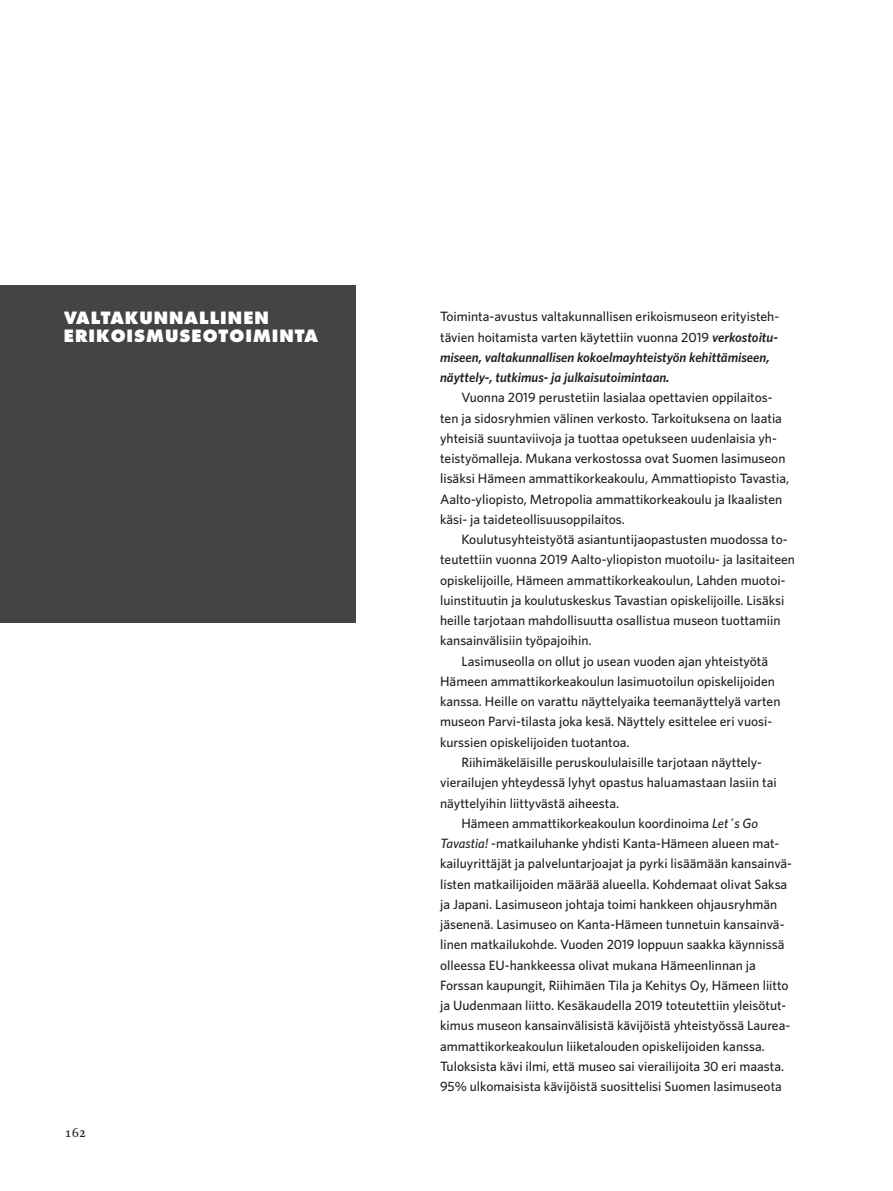
<style>
.page{position:relative;width:893px;height:1191px;background:#fff}
.page>*{position:absolute;margin:0;border:0;box-sizing:border-box;transform-origin:0 0}
.t1{font:800 16.5px/18.8px "Futura";color:#fff}
.t2{font:500 13.5px/20.2px "Whitney";color:#231f20}
.t3{font:italic 600 13.5px/20.2px "Whitney";color:#231f20}
.t4{font:13.5px "Arnhem Blond";color:#231f20}
.s1{font-weight:500;font-style:normal}
.s2{font-style:italic}
</style>
<div class="page">
<div style="left:0;top:285px;width:355px;height:337px;background:#464442"></div>
<p class="t1" style="left:64px;top:308px;width:27px">VALTAKUNNALLINEN<br>ERIKOISMUSEOTOIMINTA</p>
<p class="t4" style="left:65px;top:1125px;width:23px">162</p>
<p class="t3" style="left:440px;top:306px;width:340px"><span class="s1">Toiminta-avustus valtakunnallisen erikoismuseon erityisteh&shy;tävien hoitamista varten käytettiin vuonna 2019</span> verkostoitu&shy;miseen, valtakunnallisen kokoelmayhteistyön kehittämiseen, näyttely-, tutkimus- ja julkaisutoimintaan.</p>
<p class="t2" style="left:440px;top:387px;width:351px;text-indent:21px">Vuonna 2019 perustetiin lasialaa opettavien oppilaitos&shy;ten ja sidosryhmien välinen verkosto. Tarkoituksena on laatia yhteisiä suuntaviivoja ja tuottaa opetukseen uudenlaisia yh&shy;teistyömalleja. Mukana verkostossa ovat Suomen lasimuseon lisäksi Hämeen ammattikorkeakoulu, Ammattiopisto Tavastia, Aalto-yliopisto, Metropolia ammattikorkeakoulu ja Ikaalisten käsi- ja taideteollisuusoppilaitos.</p>
<p class="t2" style="left:461px;top:529px;width:328px">Koulutusyhteistyötä asiantuntijaopastusten muodossa to-</p>
<p class="t2" style="left:440px;top:549px;width:356px">teutettiin vuonna 2019 Aalto-yliopiston muotoilu- ja lasitaiteen</p>
<p class="t2" style="left:440px;top:569px;width:347px">opiskelijoille, Hämeen ammattikorkeakoulun, Lahden muotoi-</p>
<p class="t2" style="left:440px;top:590px;width:346px">luinstituutin ja koulutuskeskus Tavastian opiskelijoille. Lisäksi</p>
<p class="t2" style="left:440px;top:610px;width:342px">heille tarjotaan mahdollisuutta osallistua museon tuottamiin</p>
<p class="t2" style="left:440px;top:630px;width:153px">kansainvälisiin työpajoihin.</p>
<p class="t2" style="left:461px;top:650px;width:308px">Lasimuseolla on ollut jo usean vuoden ajan yhteistyötä</p>
<p class="t2" style="left:440px;top:671px;width:336px">Hämeen ammattikorkeakoulun lasimuotoilun opiskelijoiden</p>
<p class="t2" style="left:440px;top:691px;width:342px">kanssa. Heille on varattu näyttelyaika teemanäyttelyä varten</p>
<p class="t2" style="left:440px;top:711px;width:334px">museon Parvi-tilasta joka kesä. Näyttely esittelee eri vuosi-</p>
<p class="t2" style="left:440px;top:731px;width:191px">kurssien opiskelijoiden tuotantoa.</p>
<p class="t2" style="left:461px;top:752px;width:302px">Riihimäkeläisille peruskoululaisille tarjotaan näyttely-</p>
<p class="t2" style="left:440px;top:772px;width:338px">vierailujen yhteydessä lyhyt opastus haluamastaan lasiin tai</p>
<p class="t2" style="left:440px;top:792px;width:180px">näyttelyihin liittyvästä aiheesta.</p>
<p class="t2" style="left:461px;top:812px;width:298px">Hämeen ammattikorkeakoulun koordinoima <span class="s2">Let´s Go</span></p>
<p class="t2" style="left:440px;top:833px;width:341px"><span class="s2">Tavastia!</span> -matkailuhanke yhdisti Kanta-Hämeen alueen mat-</p>
<p class="t2" style="left:440px;top:853px;width:353px">kailuyrittäjät ja palveluntarjoajat ja pyrki lisäämään kansainvä-</p>
<p class="t2" style="left:440px;top:873px;width:349px">listen matkailijoiden määrää alueella. Kohdemaat olivat Saksa</p>
<p class="t2" style="left:440px;top:893px;width:339px">ja Japani. Lasimuseon johtaja toimi hankkeen ohjausryhmän</p>
<p class="t2" style="left:440px;top:914px;width:346px">jäsenenä. Lasimuseo on Kanta-Hämeen tunnetuin kansainvä-</p>
<p class="t2" style="left:440px;top:934px;width:346px">linen matkailukohde. Vuoden 2019 loppuun saakka käynnissä</p>
<p class="t2" style="left:440px;top:954px;width:317px">olleessa EU-hankkeessa olivat mukana Hämeenlinnan ja</p>
<p class="t2" style="left:440px;top:974px;width:350px">Forssan kaupungit, Riihimäen Tila ja Kehitys Oy, Hämeen liitto</p>
<p class="t2" style="left:440px;top:995px;width:348px">ja Uudenmaan liitto. Kesäkaudella 2019 toteutettiin yleisötut-</p>
<p class="t2" style="left:440px;top:1015px;width:352px">kimus museon kansainvälisistä kävijöistä yhteistyössä Laurea-</p>
<p class="t2" style="left:440px;top:1035px;width:326px">ammattikorkeakoulun liiketalouden opiskelijoiden kanssa.</p>
<p class="t2" style="left:440px;top:1055px;width:346px">Tuloksista kävi ilmi, että museo sai vierailijoita 30 eri maasta.</p>
<p class="t2" style="left:440px;top:1076px;width:343px">95% ulkomaisista kävijöistä suosittelisi Suomen lasimuseota</p>
</div>
